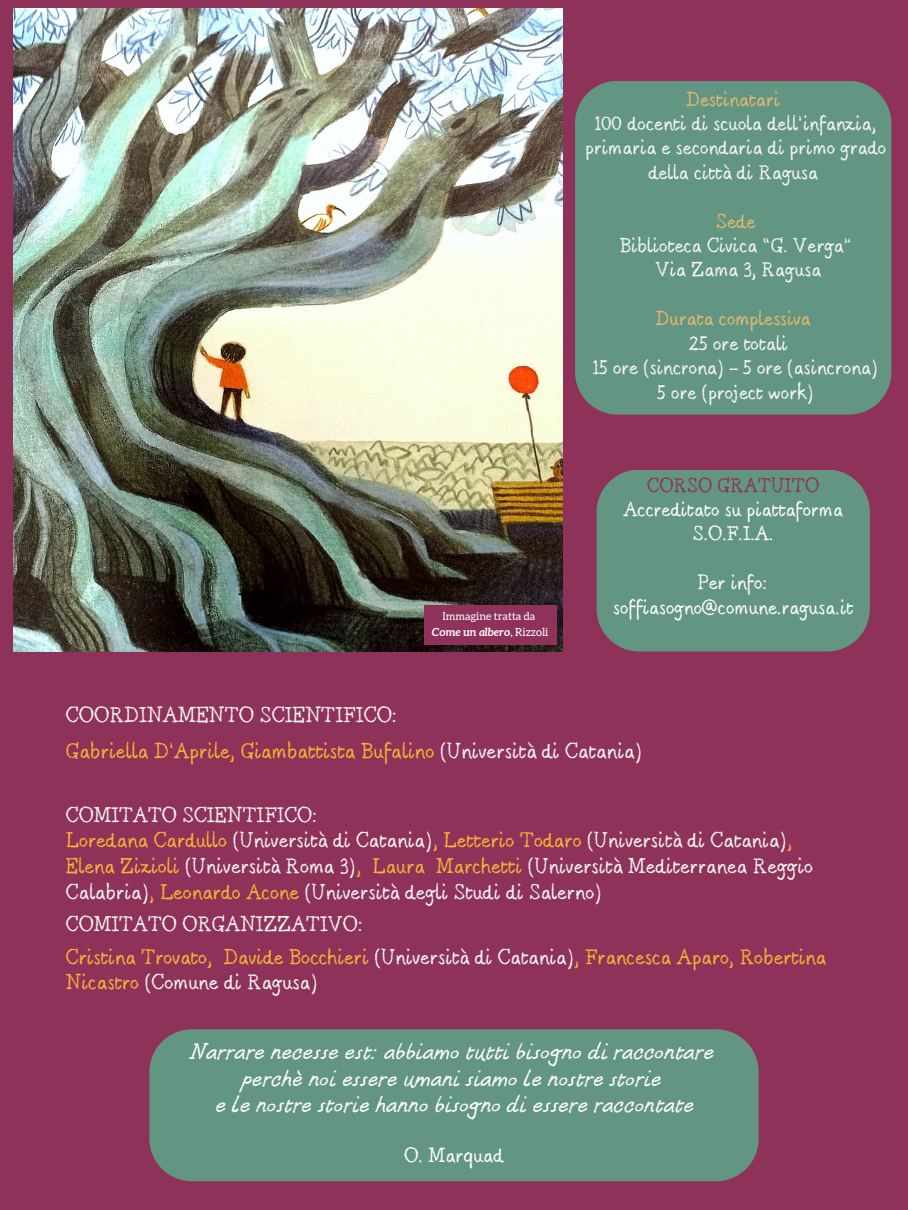
<style>
.page{position:relative;width:908px;height:1210px;background:#fff}
.page>*{position:absolute;margin:0;border:0;box-sizing:border-box;transform-origin:0 0}
.t1{font:19.6px "Berton Voyage";color:#fff}
.t2{font:18.86px "Berton";color:#f7f7f5}
.t3{font:18.79px "Berton";color:#fcb038}
.t4{font:18.55px/25.7px "Berton";color:#f7f7f5}
.t5{font:18.55px/25.7px "Berton";color:#fcb038}
.t6{font:17.85px "Berton";color:#fff}
.t7{font:17.5px/24.4px "Berton";color:#f7f7f5;text-align:center}
.t8{font:17.5px/24.4px "Berton";color:#fff;text-align:center}
.t9{font:17.5px "Berton";color:#e4b771}
.t10{font:17.5px "Berton";color:#8e3259}
.t11{font:italic 700 11.2px "Aleo";color:#fff}
.t12{font:10.85px "Aleo";color:#fff}
.s1{font-weight:400;font-style:normal}
.s2{color:#f7f7f5}
.s3{color:#fcb038}
</style>
<div class="page">
<div style="left:0;top:0;width:907px;height:1210px;background:#8e3259"></div>
<img style="left:14px;top:9px;width:548px;height:642px">
<div style="left:149px;top:1029px;width:609px;height:152px;background:#639682;border-radius:43px"></div>
<div style="left:575px;top:81px;width:316px;height:333px;background:#639682"></div>
<div style="left:596px;top:469px;width:273px;height:182px;background:#639682;border-radius:43px"></div>
<div style="left:424px;top:605px;width:132px;height:39px;background:#8e3259"></div>
<p class="t12" style="left:442px;top:610px;width:94px">Immagine tratta da</p>
<p class="t11" style="left:432px;top:625px;width:118px">Come un albero<span class="s1">, Rizzoli</span></p>
<p class="t9" style="left:686px;top:90px;width:95px">Destinatari</p>
<p class="t7" style="left:585px;top:113px;width:302px">100 docenti di scuola dell’infanzia, primaria e secondaria di primo grado della città di Ragusa</p>
<p class="t9" style="left:716px;top:212px;width:41px">Sede</p>
<p class="t7" style="left:619px;top:235px;width:234px">Biblioteca Civica “G. Verga”</p>
<p class="t7" style="left:655px;top:259px;width:167px">Via Zama 3, Ragusa</p>
<p class="t9" style="left:655px;top:310px;width:157px">Durata complessiva</p>
<p class="t7" style="left:688px;top:333px;width:100px">25 ore totali</p>
<p class="t7" style="left:593px;top:357px;width:287px">15 ore (sincrona) - 5 ore (asincrona)</p>
<p class="t7" style="left:657px;top:382px;width:158px">5 ore (project work)</p>
<p class="t10" style="left:647px;top:476px;width:173px">CORSO GRATUITO</p>
<p class="t8" style="left:623px;top:499px;width:221px">Accreditato su piattaforma</p>
<p class="t8" style="left:692px;top:523px;width:82px">S.O.F.I.A.</p>
<p class="t8" style="left:613px;top:572px;width:241px">Per info: soffiasogno@comune.ragusa.it</p>
<p class="t2" style="left:66px;top:705px;width:334px">COORDINAMENTO SCIENTIFICO:</p>
<p class="t3" style="left:66px;top:741px;width:578px">Gabriella D’Aprile, Giambattista Bufalino <span class="s2">(Università di Catania)</span></p>
<p class="t4" style="left:66px;top:804px;width:254px">COMITATO SCIENTIFICO:</p>
<p class="t4" style="left:66px;top:829px;width:748px"><span class="s3">Loredana Cardullo</span> (Università di Catania)<span class="s3">, Letterio Todaro</span> (Università di Catania)<span class="s3">,<br>Elena Zizioli</span> (Università Roma 3)<span class="s3">, Laura Marchetti</span> (Università Mediterranea Reggio<br>Calabria)<span class="s3">, Leonardo Acone</span> (Università degli Studi di Salerno)</p>
<p class="t4" style="left:66px;top:913px;width:300px">COMITATO ORGANIZZATIVO:</p>
<p class="t5" style="left:66px;top:946px;width:761px">Cristina Trovato, Davide Bocchieri <span class="s2">(Università di Catania)</span>, Francesca Aparo, Robertina<br>Nicastro <span class="s2">(Comune di Ragusa)</span></p>
<p class="t1" style="left:189px;top:1041px;width:525px">Narrare necesse est: abbiamo tutti bisogno di raccontare</p>
<p class="t1" style="left:241px;top:1069px;width:420px">perchè noi essere umani siamo le nostre storie</p>
<p class="t1" style="left:215px;top:1095px;width:480px">e le nostre storie hanno bisogno di essere raccontate</p>
<p class="t6" style="left:404px;top:1146px;width:101px">O. Marquad</p>
</div>
